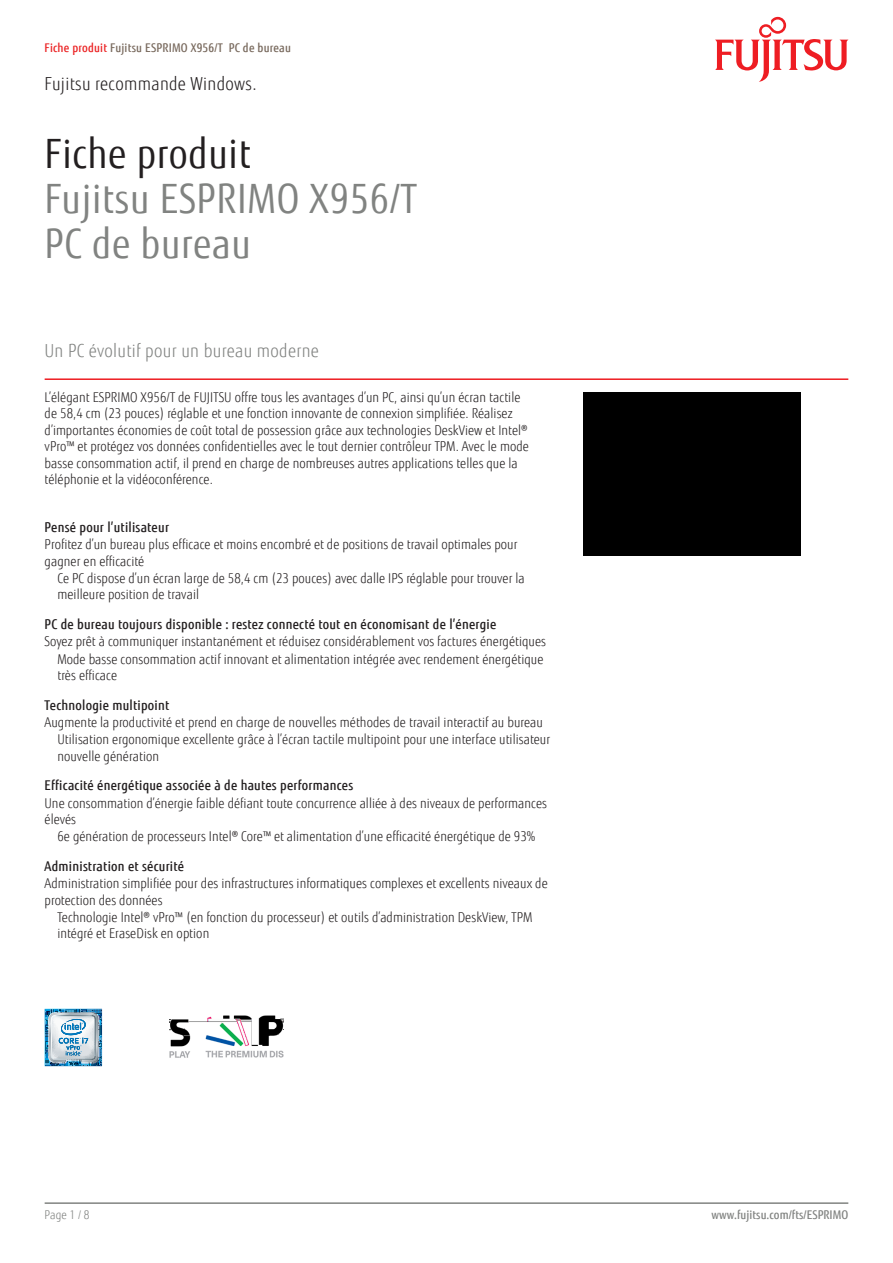
<style>
.page{position:relative;width:893px;height:1263px;background:#fff}
.page>*{position:absolute;margin:0;border:0;box-sizing:border-box;transform-origin:0 0}
.Product_Title_Name{font:40.5px "Fujitsu Sans";letter-spacing:.02em;color:#818381;scale:.9 1}
.Document_Title{font:40.5px "Fujitsu Sans";letter-spacing:.02em;color:#231f20;scale:.9 1}
.Product_Subtitle{font:300 18px "Fujitsu Sans";letter-spacing:.02em;color:#818381;scale:.9 1}
.RunningHeader_2{font:300 18px "Fujitsu Sans";letter-spacing:.02em;color:#231f20;scale:.9 1}
.BoMBody1stpage{font:300 13.5px/16.5px "Fujitsu Sans";letter-spacing:.005em;color:#231f20;scale:.9 1}
.BoMBody9pt{font:300 13.5px/16.5px "Fujitsu Sans";letter-spacing:.005em;color:#231f20;scale:.9 1}
.FeatureIntro{font:500 13.5px "Fujitsu Sans";letter-spacing:.02em;color:#231f20;scale:.9 1}
.RunningHeader{font:500 12px "Fujitsu Sans";letter-spacing:.02em;color:#78695d;scale:.9 1}
.RunningFooter_R{font:500 12px "Fujitsu Sans";letter-spacing:.005em;color:#818381;scale:.9 1}
.RunningFooter_L{font:300 12px "Fujitsu Sans";color:#818381;scale:.9 1}
.s1{color:#eb2223}
</style>
<div class="page">
<hr style="left:45px;top:1202px;width:803px;height:2px;background:#818381">
<hr style="left:45px;top:378px;width:803px;height:2px;background:#ee1d23">
<svg style="left:715px;top:17px;width:133px;height:65px"></svg>
<div style="left:584px;top:393px;width:217px;height:162px;background:#000"></div>
<svg style="left:45px;top:1009px;width:58px;height:58px;background:#98b9cd"></svg>
<img style="left:170px;top:1015px;width:113px;height:43px">
<p class="RunningHeader" style="left:45px;top:40px;width:275px"><span class="s1">Fiche produit</span> Fujitsu ESPRIMO X956/T PC de bureau</p>
<p class="RunningHeader_2" style="left:45px;top:73px;width:237px">Fujitsu recommande Windows.</p>
<p class="Document_Title" style="left:45px;top:130px;width:230px">Fiche produit</p>
<p class="Product_Title_Name" style="left:45px;top:175px;width:415px">Fujitsu ESPRIMO X956/T</p>
<p class="Product_Title_Name" style="left:45px;top:220px;width:231px">PC de bureau</p>
<p class="Product_Subtitle" style="left:45px;top:340px;width:306px">Un PC évolutif pour un bureau moderne</p>
<p class="BoMBody1stpage" style="left:45px;top:389px;width:540px">L’élégant ESPRIMO X956/T de FUJITSU offre tous les avantages d’un PC, ainsi qu’un écran tactile de 58,4 cm (23 pouces) réglable et une fonction innovante de connexion simplifiée. Réalisez d’importantes économies de coût total de possession grâce aux technologies DeskView et Intel® vPro™ et protégez vos données confidentielles avec le tout dernier contrôleur TPM. Avec le mode basse consommation actif, il prend en charge de nombreuses autres applications telles que la téléphonie et la vidéoconférence.</p>
<p class="FeatureIntro" style="left:45px;top:519px;width:140px">Pensé pour l’utilisateur</p>
<p class="BoMBody9pt" style="left:45px;top:536px;width:527px">Profitez d’un bureau plus efficace et moins encombré et de positions de travail optimales pour gagner en efficacité</p>
<p class="BoMBody1stpage" style="left:57px;top:570px;width:521px">Ce PC dispose d’un écran large de 58,4 cm (23 pouces) avec dalle IPS réglable pour trouver la meilleure position de travail</p>
<p class="FeatureIntro" style="left:45px;top:616px;width:503px">PC de bureau toujours disponible : restez connecté tout en économisant de l’énergie</p>
<p class="BoMBody9pt" style="left:45px;top:633px;width:559px">Soyez prêt à communiquer instantanément et réduisez considérablement vos factures énergétiques</p>
<p class="BoMBody1stpage" style="left:57px;top:651px;width:542px">Mode basse consommation actif innovant et alimentation intégrée avec rendement énergétique très efficace</p>
<p class="FeatureIntro" style="left:45px;top:697px;width:140px">Technologie multipoint</p>
<p class="BoMBody9pt" style="left:45px;top:714px;width:555px">Augmente la productivité et prend en charge de nouvelles méthodes de travail interactif au bureau</p>
<p class="BoMBody1stpage" style="left:57px;top:731px;width:549px">Utilisation ergonomique excellente grâce à l’écran tactile multipoint pour une interface utilisateur nouvelle génération</p>
<p class="FeatureIntro" style="left:45px;top:777px;width:344px">Efficacité énergétique associée à de hautes performances</p>
<p class="BoMBody9pt" style="left:45px;top:795px;width:560px">Une consommation d’énergie faible défiant toute concurrence alliée à des niveaux de performances élevés</p>
<p class="BoMBody1stpage" style="left:57px;top:828px;width:533px">6e génération de processeurs Intel® Core™ et alimentation d’une efficacité énergétique de 93%</p>
<p class="FeatureIntro" style="left:45px;top:858px;width:156px">Administration et sécurité</p>
<p class="BoMBody9pt" style="left:45px;top:875px;width:560px">Administration simplifiée pour des infrastructures informatiques complexes et excellents niveaux de protection des données</p>
<p class="BoMBody1stpage" style="left:57px;top:909px;width:529px">Technologie Intel® vPro™ (en fonction du processeur) et outils d’administration DeskView, TPM intégré et EraseDisk en option</p>
<p class="RunningFooter_L" style="left:45px;top:1208px;width:51px">Page 1 / 8</p>
<p class="RunningFooter_R" style="left:711px;top:1208px;width:153px">www.fujitsu.com/fts/ESPRIMO</p>
</div>
